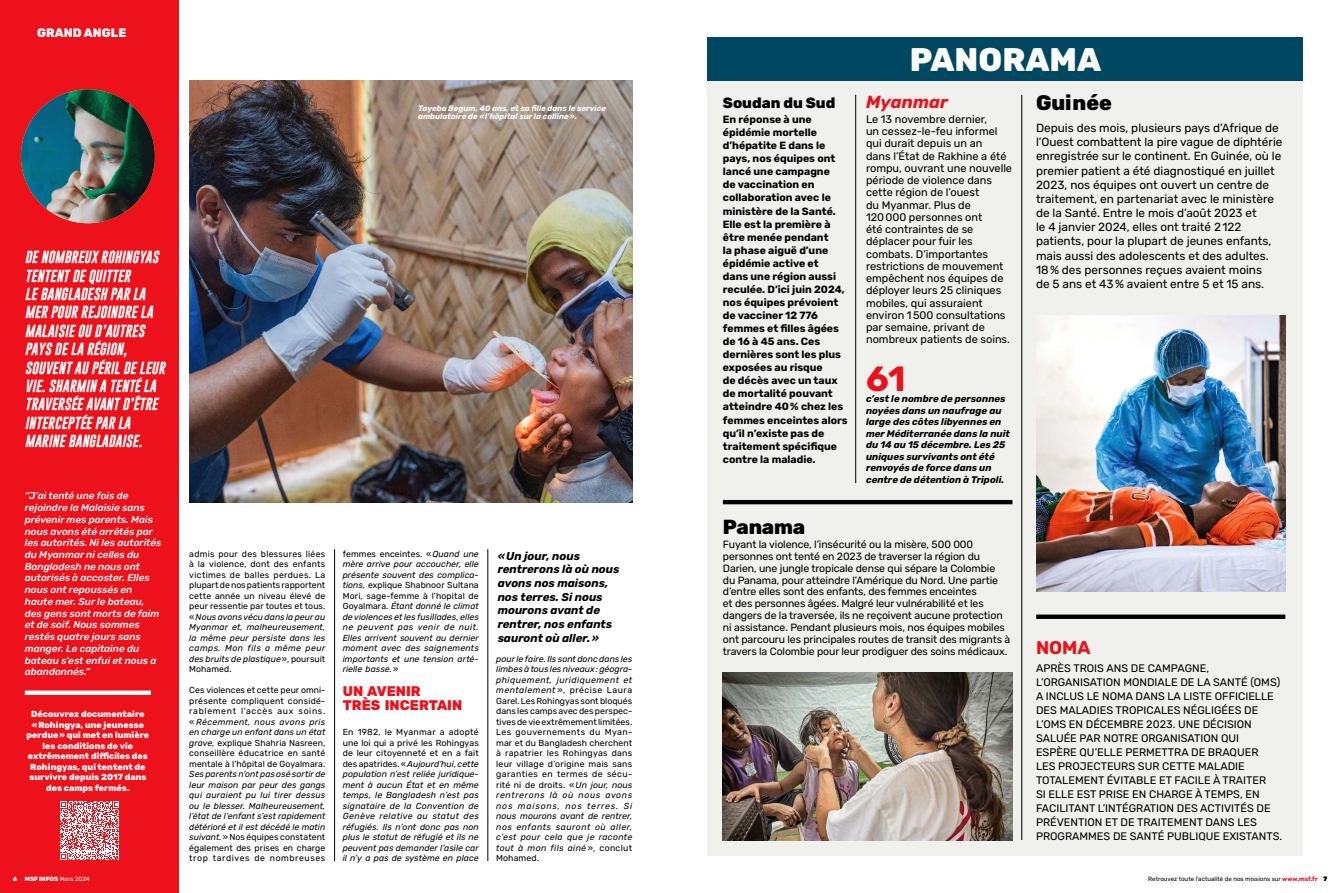
<style>
.page{position:relative;width:1340px;height:893px;background:#fff}
.page>*{position:absolute;margin:0;border:0;box-sizing:border-box;transform-origin:0 0}
.t1{font:700 35px "Rubik";color:#ec111a}
.t2{font:800 32.73px "Rubik";color:#fff}
.t3{font:800 21px "Rubik";color:#000}
.t4{font:800 20.39px "Rubik";letter-spacing:-.01em;color:#000}
.t5{font:700 18.38px "Rubik";color:#ec111a}
.t6{font:italic 700 17.5px "Rubik";color:#ec111a}
.t7{font:800 14.88px "Rubik";color:#000}
.t8{font:800 14px/14px "Rubik";color:#ec111a}
.t9{font:italic 700 12.69px/18.4px "Gobold";color:#fff}
.t10{font:800 12.25px "Rubik";color:#fff}
.t11{font:11.81px/14.2px "Rubik";color:#000}
.t12{font:italic 700 11.38px/13.7px "Rubik";color:#000}
.t13{font:10.94px/12.2px "Rubik";color:#000}
.t14{font:10.5px/11.8px "Rubik";letter-spacing:-.01em;color:#000}
.t15{font:700 10.5px/13px "Rubik";color:#000}
.t16{font:italic 500 9.89px/11.7px "Rubik";color:#fff}
.t17{font:italic 700 9.62px/11.5px "Rubik";color:#000}
.t18{font:8.75px/10.5px "Rubik";letter-spacing:.015em;color:#000;text-align:justify}
.t19{font:italic 8.75px/10.5px "Rubik";letter-spacing:.005em;color:#000;text-align:justify}
.t20{font:800 8.75px/10.5px "Rubik";color:#fff;text-align:center}
.t21{font:italic 700 7.88px/8.8px "Rubik";color:#fff}
.t22{font:6.12px "Rubik";color:#000}
.t23{font:800 6.12px "Rubik";color:#fff}
.s1{font-style:italic}
.s2{font-style:normal}
.s3{font-weight:700;color:#ec111a}
.s4{font-weight:800}
.s5{font-weight:400}
</style>
<div class="page">
<div style="left:0;top:0;width:179px;height:893px;background:#ec111a"></div>
<img style="left:21px;top:89px;width:134px;height:134px;border-radius:67px">
<div style="left:25px;top:690px;width:126px;height:5px;background:#fff"></div>
<img style="left:189px;top:81px;width:443px;height:421px">
<hr style="left:334px;top:549px;width:1px;height:312px;background:#000">
<hr style="left:487px;top:549px;width:1px;height:312px;background:#000">
<div style="left:707px;top:56px;width:595px;height:800px;background:#f0f0ec"></div>
<div style="left:707px;top:37px;width:595px;height:44px;background:#004862"></div>
<hr style="left:1021px;top:95px;width:1px;height:745px;background:#000">
<hr style="left:855px;top:95px;width:1px;height:388px;background:#000">
<svg style="left:1036px;top:615px;width:249px;height:4px"></svg>
<hr style="left:723px;top:500px;width:289px;height:4px;background:#000">
<img style="left:723px;top:672px;width:289px;height:168px">
<img style="left:1036px;top:315px;width:249px;height:276px">
<svg style="left:60px;top:801px;width:59px;height:59px"></svg>
<h3 class="t10" style="left:37px;top:26px;width:91px">GRAND ANGLE</h3>
<p class="t21" style="left:418px;top:104px;width:189px">Tayeba Begum, 40 ans, et sa fille dans le service ambulatoire de «l’hôpital sur la colline».</p>
<h3 class="t9" style="left:25px;top:248px;width:142px">DE NOMBREUX ROHINGYAS<br>TENTENT DE QUITTER<br>LE BANGLADESH PAR LA<br>MER POUR REJOINDRE LA<br>MALAISIE OU D’AUTRES<br>PAYS DE LA RÉGION,<br>SOUVENT AU PÉRIL DE LEUR<br>VIE. SHARMIN A TENTÉ LA<br>TRAVERSÉE AVANT D’ÊTRE<br>INTERCEPTÉE PAR LA<br>MARINE BANGLADAISE.</h3>
<p class="t16" style="left:25px;top:490px;width:138px">“J’ai tenté une fois de rejoindre la Malaisie sans prévenir mes parents. Mais nous avons été arrêtés par les autorités. Ni les autorités du Myanmar ni celles du<br>Bangladesh ne nous ont autorisés à accoster. Elles nous ont repoussés en haute mer. Sur le bateau, des gens sont morts de faim et de soif. Nous sommes restés quatre jours sans manger. Le capitaine du bateau s’est enfui et nous a abandonnés.”</p>
<p class="t20" style="left:27px;top:709px;width:124px">Découvrez documentaire «Rohingya, une jeunesse perdue» qui met en lumière les conditions de vie extrêmement difficiles des<br>Rohingyas, qui tentent de survivre depuis 2017 dans des camps fermés.</p>
<p class="t18" style="left:189px;top:548px;width:138px">admis pour des blessures liées à la violence, dont des enfants victimes de balles perdues. La plupart de nos patients rapportent cette année un niveau élevé de peur ressentie par toutes et tous. «<span class="s1">Nous avons vécu dans la peur au Myanmar et, malheureusement, la même peur persiste dans les camps. Mon fils a même peur des bruits de plastique</span>», poursuit Mohamed.</p>
<p class="t18" style="left:189px;top:685px;width:138px">Ces violences et cette peur omni&shy;présente compliquent considé&shy;rablement l’accès aux soins. « <span class="s1">Récemment, nous avons pris en charge un enfant dans un état grave,</span> explique Shahria Nasreen, conseillère éducatrice en santé mentale à l’hôpital de Goyalmara.</p>
<p class="t19" style="left:189px;top:769px;width:138px">Ses parents n’ont pas osé sortir de leur maison par peur des gangs qui auraient pu lui tirer dessus ou le blesser. Malheureusement, l’état de l’enfant s’est rapidement détérioré et il est décédé le matin suivant. <span class="s2">» Nos équipes constatent également des prises en charge trop tardives de nombreuses</span></p>
<p class="t19" style="left:343px;top:548px;width:138px"><span class="s2">femmes enceintes. «</span> Quand une mère arrive pour accoucher, elle présente souvent des complica&shy;tions, <span class="s2">explique Shabnoor Sultana Mori, sage-femme à l’hopital de Goyalmara</span>. Étant donné le climat de violences et les fusillades, elles ne peuvent pas venir de nuit.<br>Elles arrivent souvent au dernier moment avec des saignements importants et une tension arté&shy;rielle basse.<span class="s2">»</span></p>
<h3 class="t8" style="left:343px;top:684px;width:121px">UN AVENIR<br>TRÈS INCERTAIN</h3>
<p class="t19" style="left:343px;top:727px;width:138px"><span class="s2">En 1982, le Myanmar a adopté une loi qui a privé les Rohingyas de leur citoyenneté et en a fait des apatrides.«</span> Aujourd’hui, cette population n’est reliée juridique&shy;ment à aucun État et en même temps, le Bangladesh n’est pas signataire de la Convention de Genève relative au statut des réfugiés. Ils n’ont donc pas non plus le statut de réfugié et ils ne peuvent pas demander l’asile car il n’y a pas de système en place</p>
<h3 class="t12" style="left:497px;top:549px;width:123px">«Un jour, nous rentrerons là où nous avons nos maisons, nos terres. Si nous mourons avant de rentrer, nos enfants sauront où aller.»</h3>
<p class="t18" style="left:496px;top:653px;width:138px"><span class="s1">pour le faire. Ils sont donc dans les limbes à tous les niveaux: géogra&shy;phiquement, juridiquement et mentalement</span> », précise Laura Garel. LesRohingyas sontbloqués dans les camps avec des perspec&shy;tivesde vie extrêmementlimitées.<br>Les gouvernements du Myan&shy;mar et du Bangladesh cherchent à rapatrier les Rohingyas dans leur village d’origine mais sans garanties en termes de sécu&shy;rité ni de droits. « <span class="s1">Un jour, nous rentrerons là où nous avons nos maisons, nos terres. Si nous mourons avant de rentrer, nos enfants sauront où aller, c’est pour cela que je raconte tout à mon fils ainé</span> », conclut Mohamed.</p>
<h3 class="t7" style="left:723px;top:94px;width:114px">Soudan du Sud</h3>
<p class="t15" style="left:723px;top:113px;width:126px">En réponse à une épidémie mortelle d’hépatite E dans le pays, nos équipes ont lancé une campagne<br>de vaccination en collaboration avec le ministère de la Santé.<br>Elle est la première à être menée pendant<br>la phase aiguë d’une épidémie active et<br>dans une région aussi reculée. D’ici juin 2024, nos équipes prévoient de vacciner 12 776 femmes et filles âgées de 16 à 45 ans. Ces dernières sont les plus exposées au risque<br>de décès avec un taux de mortalité pouvant atteindre 40% chez les femmes enceintes alors qu’il n’existe pas de traitement spécifique contre la maladie.</p>
<h2 class="t2" style="left:909px;top:41px;width:193px">PANORAMA</h2>
<h3 class="t6" style="left:866px;top:92px;width:83px">Myanmar</h3>
<p class="t13" style="left:866px;top:113px;width:148px">Le 13 novembre dernier,<br>un cessez-le-feu informel qui durait depuis un an<br>dans l’État de Rakhine a été rompu, ouvrant une nouvelle période de violence dans cette région de l’ouest<br>du Myanmar. Plus de<br>120000 personnes ont<br>été contraintes de se déplacer pour fuir les combats. D’importantes restrictions de mouvement empêchent nos équipes de déployer leurs 25 cliniques mobiles, qui assuraient environ 1 500 consultations par semaine, privant de nombreux patients de soins.</p>
<h1 class="t1" style="left:866px;top:358px;width:41px">61</h1>
<p class="t17" style="left:866px;top:393px;width:145px">c’est le nombre de personnes noyées dans un naufrage au large des côtes libyennes en mer Méditerranée dans la nuit du 14 au 15 décembre. Les 25 uniques survivants ont été renvoyés de force dans un centre de détention à Tripoli.</p>
<h3 class="t3" style="left:1036px;top:91px;width:77px">Guinée</h3>
<p class="t11" style="left:1036px;top:121px;width:248px">Depuis des mois, plusieurs pays d’Afrique de l’Ouest combattent la pire vague de diphtérie enregistrée sur le continent. En Guinée, où le premier patient a été diagnostiqué en juillet 2023, nos équipes ont ouvert un centre de traitement, en partenariat avec le ministère de la Santé. Entre le mois d’août 2023 et<br>le 4 janvier 2024, elles ont traité 2 122 patients, pour la plupart de jeunes enfants, mais aussi des adolescents et des adultes.<br>18 % des personnes reçues avaient moins<br>de 5 ans et 43 % avaient entre 5 et 15 ans.</p>
<h3 class="t4" style="left:723px;top:515px;width:84px">Panama</h3>
<p class="t14" style="left:723px;top:539px;width:289px">Fuyant la violence, l’insécurité ou la misère, 500 000 personnes ont tenté en 2023 de traverser la région du Darien, une jungle tropicale dense qui sépare la Colombie<br>du Panama, pour atteindre l’Amérique du Nord. Une partie d’entre elles sont des enfants, des femmes enceintes<br>et des personnes âgées. Malgré leur vulnérabilité et les dangers de la traversée, ils ne reçoivent aucune protection ni assistance. Pendant plusieurs mois, nos équipes mobiles ont parcouru les principales routes de transit des migrants à travers la Colombie pour leur prodiguer des soins médicaux.</p>
<h3 class="t5" style="left:1036px;top:637px;width:56px">NOMA</h3>
<p class="t13" style="left:1036px;top:661px;width:248px;line-height:14px">APRÈS TROIS ANS DE CAMPAGNE, L’ORGANISATION MONDIALE DE LA SANTÉ (OMS)<br>A INCLUS LE NOMA DANS LA LISTE OFFICIELLE DES MALADIES TROPICALES NÉGLIGÉES DE L’OMS EN DÉCEMBRE 2023. UNE DÉCISION SALUÉE PAR NOTRE ORGANISATION QUI ESPÈRE QU’ELLE PERMETTRA DE BRAQUER<br>LES PROJECTEURS SUR CETTE MALADIE TOTALEMENT ÉVITABLE ET FACILE À TRAITER<br>SI ELLE EST PRISE EN CHARGE À TEMPS, EN FACILITANT L’INTÉGRATION DES ACTIVITÉS DE PRÉVENTION ET DE TRAITEMENT DANS LES PROGRAMMES DE SANTÉ PUBLIQUE EXISTANTS.</p>
<p class="t23" style="left:13px;top:876px;width:6px">6</p>
<p class="t22" style="left:1148px;top:876px;width:180px">Retrouvez toute l’actualité de nos missions sur <span class="s3">www.msf.fr</span> <span class="s4">7</span></p>
<p class="t23" style="left:25px;top:876px;width:66px">MSF INFOS <span class="s5">Mars 2024</span></p>
</div>
